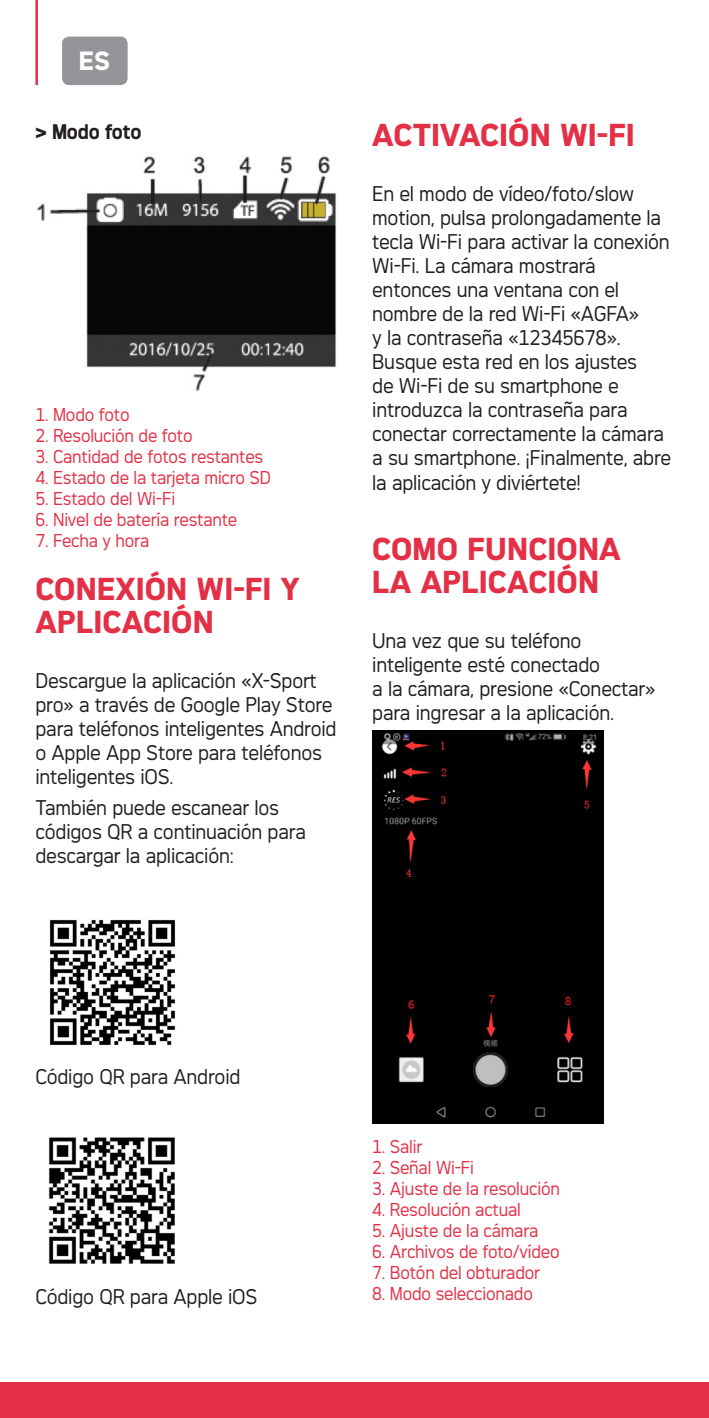
<style>
.page{position:relative;width:709px;height:1418px;background:#fff}
.page>*{position:absolute;margin:0;border:0;box-sizing:border-box;transform-origin:0 0}
.t1{font:700 30px/32.5px "Agfa Photo Thalis";letter-spacing:.01em;color:#e33046}
.t2{font:700 25px "Agfa Photo Thalis";color:#fff}
.t3{font:20px/24px "Agfa Photo Thalis";letter-spacing:-.01em;color:#231f20;scale:.95 1}
.t4{font:700 20px "Agfa Photo Thalis";color:#231f20;scale:.95 1}
.t5{font:17.5px "Agfa Photo Thalis";letter-spacing:-.01em;color:#e33046;scale:.95 1}
</style>
<div class="page">
<div style="left:0;top:1382px;width:709px;height:35px;background:#e33046"></div>
<div style="left:62px;top:37px;width:66px;height:48px;background:#939598;border-radius:7px"></div>
<hr style="left:35px;top:0;width:3px;height:85px;background:#e33046">
<img style="left:37px;top:156px;width:299px;height:235px">
<img style="left:49px;top:919px;width:127px;height:127px">
<img style="left:48px;top:1137px;width:127px;height:127px">
<div style="left:372px;top:731px;width:231px;height:392px;background:#000"></div>
<p class="t2" style="left:79px;top:46px;width:33px">ES</p>
<p class="t4" style="left:35px;top:119px;width:113px">&gt; MODO FOTO</p>
<p class="t5" style="left:35px;top:404px;width:101px">1. Modo foto</p>
<p class="t5" style="left:35px;top:425px;width:167px">2. Resolución de foto</p>
<p class="t5" style="left:35px;top:446px;width:241px">3. Cantidad de fotos restantes</p>
<p class="t5" style="left:35px;top:467px;width:250px">4. Estado de la tarjeta micro SD</p>
<p class="t5" style="left:35px;top:488px;width:148px">5. Estado del Wi-Fi</p>
<p class="t5" style="left:35px;top:509px;width:214px">6. Nivel de batería restante</p>
<p class="t5" style="left:35px;top:530px;width:121px">7. Fecha y hora</p>
<h1 class="t1" style="left:35px;top:572px;width:266px">CONEXIÓN WI-FI Y<br>APLICACIÓN</h1>
<p class="t3" style="left:35px;top:668px;width:318px">Descargue la aplicación «X-Sport pro» a través de Google Play Store para teléfonos inteligentes Android o Apple App Store para teléfonos inteligentes iOS.</p>
<p class="t3" style="left:35px;top:795px;width:286px">También puede escanear los códigos QR a continuación para descargar la aplicación:</p>
<h1 class="t1" style="left:372px;top:118px;width:260px">ACTIVACIÓN WI-FI</h1>
<p class="t3" style="left:372px;top:182px;width:316px">En el modo de vídeo/foto/slow motion, pulsa prolongadamente la tecla Wi-Fi para activar la conexión<br>Wi-Fi. La cámara mostrará entonces una ventana con el nombre de la red Wi-Fi «AGFA»<br>y la contraseña «12345678».<br>Busque esta red en los ajustes<br>de Wi-Fi de su smartphone e introduzca la contraseña para conectar correctamente la cámara a su smartphone. ¡Finalmente, abre la aplicación y diviértete!</p>
<h1 class="t1" style="left:372px;top:532px;width:250px">COMO FUNCIONA<br>LA APLICACIÓN</h1>
<p class="t3" style="left:372px;top:628px;width:299px">Una vez que su teléfono inteligente esté conectado<br>a la cámara, presione «Conectar» para ingresar a la aplicación.</p>
<p class="t3" style="left:35px;top:1063px;width:217px">Código QR para Android</p>
<p class="t3" style="left:35px;top:1284px;width:235px">Código QR para Apple iOS</p>
<p class="t5" style="left:372px;top:1136px;width:54px">1. Salir</p>
<p class="t5" style="left:372px;top:1157px;width:109px">2. Señal Wi-Fi</p>
<p class="t5" style="left:372px;top:1178px;width:199px">3. Ajuste de la resolución</p>
<p class="t5" style="left:372px;top:1199px;width:158px">4. Resolución actual</p>
<p class="t5" style="left:372px;top:1220px;width:176px">5. Ajuste de la cámara</p>
<p class="t5" style="left:372px;top:1241px;width:199px">6. Archivos de foto/vídeo</p>
<p class="t5" style="left:372px;top:1262px;width:178px">7. Botón del obturador</p>
<p class="t5" style="left:372px;top:1283px;width:171px">8. Modo seleccionado</p>
</div>
